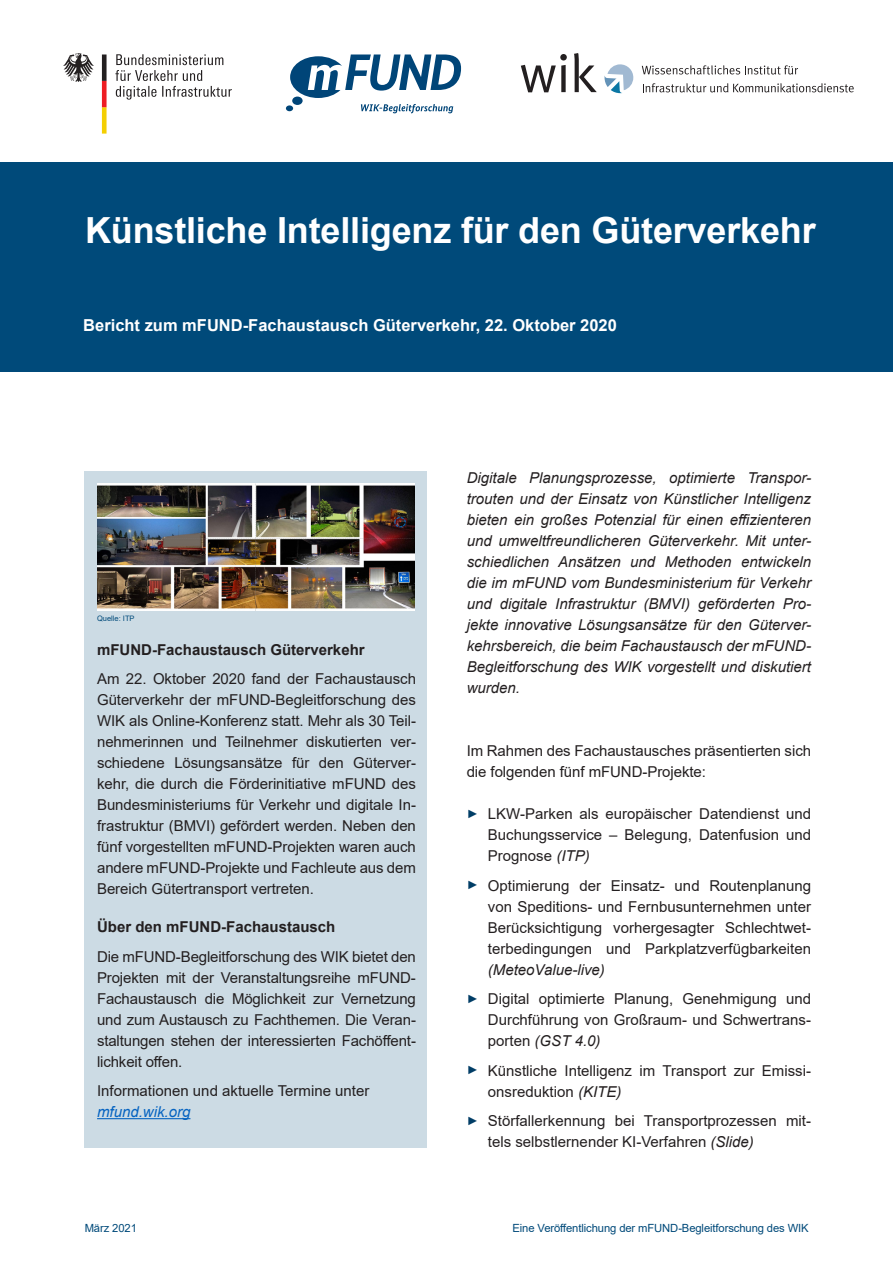
<style>
.page{position:relative;width:893px;height:1263px;background:#fff}
.page>*{position:absolute;margin:0;border:0;box-sizing:border-box;transform-origin:0 0}
.t1{font:700 36px "Arial";letter-spacing:-.005em;color:#fff}
.t2{font:700 16.5px "Arial";color:#fff}
.Aufzählungen{font:15px/21px "Arial";color:#231f20;text-align:justify}
.t3{font:italic 15px/21px "Arial";color:#231f20;text-align:justify}
.t4{font:700 15px "Arial";color:#231f20}
.t5{font:11.25px "Arial";letter-spacing:-.01em;color:#004a7a}
.Untertitel{font:7.5px "Arial";color:#004a7a}
.s1{font-style:italic;color:#0563c1}
.s2{font-size:12px;color:#003d66}
.s3{font-style:italic}
</style>
<div class="page">
<div style="left:0;top:163px;width:893px;height:209px;background:#004a7a"></div>
<svg style="left:643px;top:83px;width:211px;height:10px"></svg>
<svg style="left:642px;top:65px;width:156px;height:10px"></svg>
<svg style="left:521px;top:54px;width:46px;height:38px"></svg>
<svg style="left:574px;top:53px;width:23px;height:39px"></svg>
<svg style="left:605px;top:64px;width:28px;height:29px"></svg>
<svg style="left:63px;top:53px;width:31px;height:29px"></svg>
<svg style="left:102px;top:54px;width:5px;height:80px"></svg>
<svg style="left:115px;top:54px;width:117px;height:46px"></svg>
<svg style="left:290px;top:54px;width:171px;height:44px"></svg>
<div style="left:292px;top:97px;width:11px;height:8px;background:#004578;border-radius:50%"></div>
<div style="left:286px;top:105px;width:7px;height:6px;background:#004578;border-radius:50%"></div>
<svg style="left:361px;top:104px;width:92px;height:9px"></svg>
<div style="left:84px;top:471px;width:342px;height:677px;background:#ccdbe4"></div>
<hr style="left:97px;top:1118px;width:93px;height:1px;background:#0563c1">
<img style="left:97px;top:484px;width:318px;height:127px">
<h1 class="t1" style="left:85px;top:205px;width:732px">Künstliche Intelligenz für den Güterverkehr</h1>
<p class="t2" style="left:83px;top:314px;width:535px">Bericht zum mFUND-Fachaustausch Güterverkehr, 22. Oktober 2020</p>
<p class="Untertitel" style="left:97px;top:613px;width:39px">Quelle: ITP</p>
<p class="t4" style="left:97px;top:639px;width:269px">mFUND-Fachaustausch Güterverkehr</p>
<p class="Aufzählungen" style="left:97px;top:668px;width:320px">Am 22. Oktober 2020 fand der Fachaustausch Güterverkehr der mFUND-Begleitforschung des WIK als Online-Konferenz statt. Mehr als 30 Teil&shy;nehmerinnen und Teilnehmer diskutierten ver&shy;schiedene Lösungsansätze für den Güterver&shy;kehr, die durch die Förderinitiative mFUND des Bundesministeriums für Verkehr und digitale In&shy;frastruktur (BMVI) gefördert werden. Neben den fünf vorgestellten mFUND-Projekten waren auch andere mFUND-Projekte und Fachleute aus dem Bereich Gütertransport vertreten.</p>
<p class="t4" style="left:97px;top:916px;width:240px">Über den mFUND-Fachaustausch</p>
<p class="Aufzählungen" style="left:97px;top:946px;width:320px">Die mFUND-Begleitforschung des WIK bietet den Projekten mit der Veranstaltungsreihe mFUND-Fachaustausch die Möglichkeit zur Vernetzung und zum Austausch zu Fachthemen. Die Veran&shy;staltungen stehen der interessierten Fachöffent&shy;lichkeit offen.</p>
<p class="Aufzählungen" style="left:97px;top:1080px;width:274px">Informationen und aktuelle Termine unter <span class="s1">mfund.wik.org</span></p>
<p class="t3" style="left:467px;top:467px;width:346px">Digitale Planungsprozesse, optimierte Transpor&shy;trouten und der Einsatz von Künstlicher Intelligenz bieten ein großes Potenzial für einen effizienteren und umweltfreundlicheren Güterverkehr. Mit unter&shy;schiedlichen Ansätzen und Methoden entwickeln die im mFUND vom Bundesministerium für Verkehr und digitale Infrastruktur (BMVI) geförderten Pro&shy;jekte innovative Lösungsansätze für den Güterver&shy;kehrsbereich, die beim Fachaustausch der mFUND-Begleitforschung des WIK vorgestellt und diskutiert wurden.</p>
<p class="Aufzählungen" style="left:467px;top:740px;width:346px">Im Rahmen des Fachaustausches präsentierten sich die folgenden fünf mFUND-Projekte:</p>
<p class="Aufzählungen" style="left:488px;top:803px;width:325px;text-indent:-21px"><span class="s2">►</span> LKW-Parken als europäischer Datendienst und Buchungsservice – Belegung, Datenfusion und Prognose <span class="s3">(ITP)</span></p>
<p class="Aufzählungen" style="left:488px;top:875px;width:325px;text-indent:-21px"><span class="s2">►</span> Optimierung der Einsatz- und Routenplanung von Speditions- und Fernbusunternehmen unter Berücksichtigung vorhergesagter Schlechtwet&shy;terbedingungen und Parkplatzverfügbarkeiten <span class="s3">(MeteoValue-live)</span></p>
<p class="Aufzählungen" style="left:488px;top:988px;width:325px;text-indent:-21px"><span class="s2">►</span> Digital optimierte Planung, Genehmigung und Durchführung von Großraum- und Schwertrans&shy;porten <span class="s3">(GST 4.0)</span></p>
<p class="Aufzählungen" style="left:488px;top:1060px;width:325px;text-indent:-21px"><span class="s2">►</span> Künstliche Intelligenz im Transport zur Emissi&shy;onsreduktion <span class="s3">(KITE)</span></p>
<p class="Aufzählungen" style="left:488px;top:1110px;width:325px;text-indent:-21px"><span class="s2">►</span> Störfallerkennung bei Transportprozessen mit&shy;tels selbstlernender KI-Verfahren <span class="s3">(Slide)</span></p>
<p class="t5" style="left:85px;top:1220px;width:54px">März 2021</p>
<p class="t5" style="left:512px;top:1220px;width:298px">Eine Veröffentlichung der mFUND-Begleitforschung des WIK</p>
</div>
